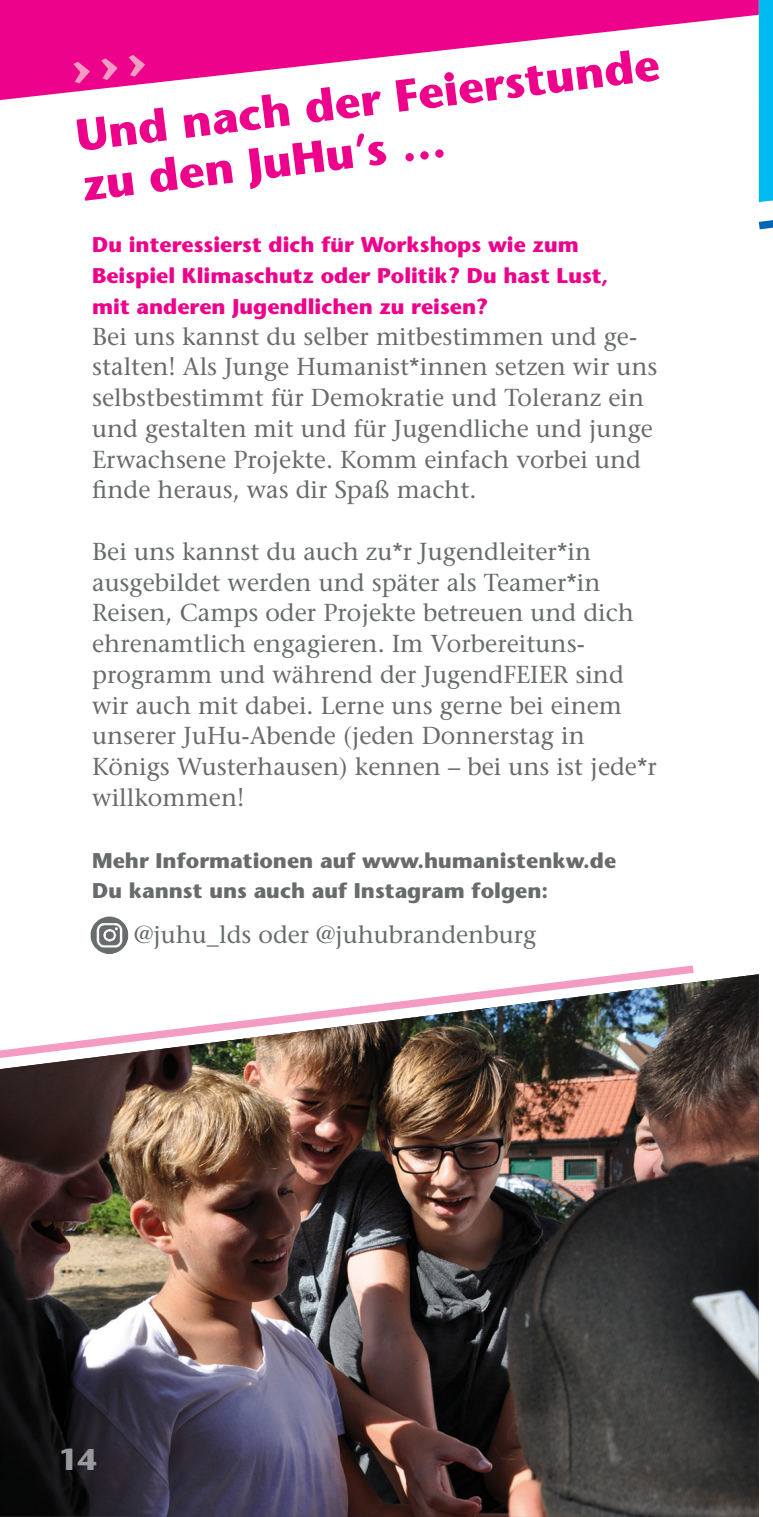
<style>
.page{position:relative;width:773px;height:1517px;background:#fff}
.page>*{position:absolute;margin:0;border:0;box-sizing:border-box;transform-origin:0 0}
.t1{font:700 45px/50px "Stone Sans";color:#ed028c}
.t2{font:700 30px "Stone Sans";color:#989a9b}
.t3{font:24.5px/30.8px "Stone Serif";color:#686b6c}
.t4{font:700 21.25px/30.8px "Stone Sans";color:#ed028c}
.t5{font:700 21.25px/30.8px "Stone Sans";color:#686b6c}
</style>
<div class="page">
<img style="left:0;top:974px;width:758px;height:543px">
<svg style="left:0;top:0;width:750px;height:100px;fill:#ed028c"></svg>
<svg style="left:73px;top:62px;width:17px;height:21px"></svg>
<svg style="left:101px;top:58px;width:17px;height:22px"></svg>
<svg style="left:129px;top:55px;width:16px;height:22px"></svg>
<img style="left:0;top:965px;width:701px;height:107px">
<img style="left:90px;top:916px;width:38px;height:38px">
<svg style="left:750px;top:0;width:22px;height:230px"></svg>
<h1 class="t1" style="left:73px;top:110px;width:589px;rotate:-7deg">Und nach der Feierstunde zu den JuHu’s …</h1>
<p class="t4" style="left:92px;top:229px;width:517px">Du interessierst dich für Workshops wie zum<br>Beispiel Klimaschutz oder Politik? Du hast Lust, mit anderen Jugendlichen zu reisen?</p>
<p class="t3" style="left:92px;top:320px;width:567px">Bei uns kannst du selber mitbestimmen und ge&shy;stalten! Als Junge Humanist*innen setzen wir uns selbstbestimmt für Demokratie und Toleranz ein und gestalten mit und für Jugendliche und junge Erwachsene Projekte. Komm einfach vorbei und finde heraus, was dir Spaß macht.</p>
<p class="t3" style="left:92px;top:536px;width:566px">Bei uns kannst du auch zu*r Jugendleiter*in ausgebildet werden und später als Teamer*in Reisen, Camps oder Projekte betreuen und dich ehrenamtlich engagieren. Im Vorbereituns&shy;programm und während der JugendFEIER sind wir auch mit dabei. Lerne uns gerne bei einem unserer JuHu-Abende (jeden Donnerstag in Königs Wusterhausen) kennen – bei uns ist jede*r willkommen!</p>
<p class="t5" style="left:92px;top:844px;width:525px">Mehr Informationen auf www.humanistenkw.de<br>Du kannst uns auch auf Instagram folgen:</p>
<p class="t3" style="left:134px;top:919px;width:403px">@juhu_lds oder @juhubrandenburg</p>
<p class="t2" style="left:59px;top:1440px;width:39px">14</p>
</div>
